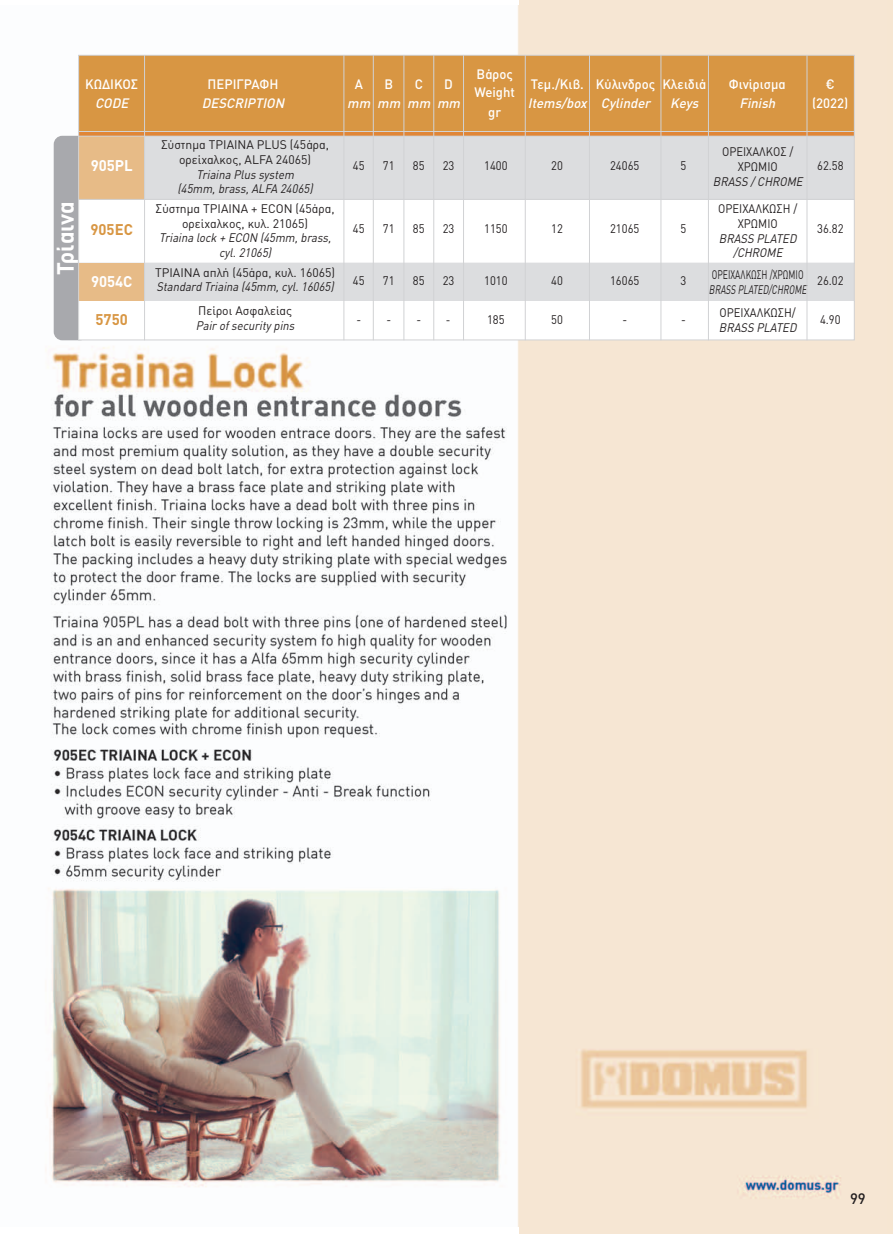
<style>
.page{position:relative;width:893px;height:1234px;background:#fff}
.page>*{position:absolute;margin:0;border:0;box-sizing:border-box;transform-origin:0 0}
.t1{font:700 23.25px "DIN Greek";letter-spacing:-.005em;color:#fff}
.t2{font:700 15.3px "DIN Greek";color:#fff}
.t3{font:700 15.3px "DIN Greek";color:#d89643}
.t4{font:500 15px "DIN Greek";color:#231f20}
.t5{font:500 13.5px/19.5px "DIN Greek";color:#fff;text-align:center}
.t6{font:italic 500 13.5px "DIN Greek";color:#fff}
.t7{font:italic 12.3px/14.7px "DIN Greek";color:#231f20;text-align:center;scale:.91 1}
.t8{font:12.3px/14.7px "DIN Greek";color:#231f20;text-align:center;scale:.91 1}
.t9{font:12.3px/14.7px "DIN Greek";color:#231f20;text-align:center}
.t10{font:12.3px "DIN Greek";color:#231f20;scale:.7 1}
.t11{font:italic 12.3px "DIN Greek";color:#231f20;scale:.7 1}
.s1{font-size:12px}
</style>
<div class="page">
<img style="left:45px;top:0;width:848px;height:1233px">
<div style="left:0;top:1226px;width:518px;height:7px;background:#fff"></div>
<div style="left:0;top:0;width:518px;height:5px;background:#fff"></div>
<div style="left:54px;top:136px;width:34px;height:204px;background:#a8a9ad;border-radius:9px"></div>
<div style="left:79px;top:56px;width:775px;height:81px;background:#d89643"></div>
<div style="left:78px;top:55px;width:777px;height:82px;border:1px solid #d1d2d4"></div>
<div style="left:79px;top:132px;width:775px;height:5px;background:#e08637"></div>
<div style="left:78px;top:131px;width:777px;height:6px;border:1px solid #d1d2d4"></div>
<div style="left:78px;top:136px;width:66px;height:63px;background:#e7bb87"></div>
<div style="left:144px;top:136px;width:710px;height:63px;background:#dcdddf"></div>
<div style="left:78px;top:199px;width:66px;height:64px;background:#fff"></div>
<div style="left:144px;top:199px;width:710px;height:64px;background:#fff"></div>
<div style="left:78px;top:263px;width:66px;height:39px;background:#e7bb87"></div>
<div style="left:144px;top:263px;width:710px;height:39px;background:#dcdddf"></div>
<hr style="left:78px;top:301px;width:777px;height:1px;background:#d1d2d4">
<div style="left:78px;top:302px;width:66px;height:38px;background:#fff"></div>
<div style="left:144px;top:302px;width:710px;height:38px;background:#fff"></div>
<hr style="left:463px;top:55px;width:1px;height:285px;background:#d1d2d4">
<hr style="left:525px;top:55px;width:1px;height:285px;background:#d1d2d4">
<hr style="left:589px;top:55px;width:1px;height:285px;background:#d1d2d4">
<hr style="left:661px;top:55px;width:1px;height:285px;background:#d1d2d4">
<hr style="left:708px;top:55px;width:1px;height:285px;background:#d1d2d4">
<hr style="left:807px;top:55px;width:1px;height:285px;background:#d1d2d4">
<hr style="left:404px;top:55px;width:1px;height:285px;background:#d1d2d4">
<hr style="left:433px;top:55px;width:1px;height:285px;background:#d1d2d4">
<hr style="left:373px;top:55px;width:1px;height:285px;background:#d1d2d4">
<hr style="left:344px;top:55px;width:1px;height:285px;background:#d1d2d4">
<hr style="left:144px;top:55px;width:1px;height:285px;background:#d1d2d4">
<div style="left:78px;top:136px;width:777px;height:204px;border:1px solid #d1d2d4"></div>
<p class="t5" style="left:85px;top:74px;width:54px">ΚΩ∆ΙΚΟΣ</p>
<p class="t6" style="left:95px;top:96px;width:38px">CODE</p>
<h1 class="t1" style="left:52px;top:275px;width:75px;rotate:-90deg">Τρίαινα</h1>
<p class="t2" style="left:91px;top:157px;width:44px">905PL</p>
<p class="t3" style="left:91px;top:220px;width:44px">905EC</p>
<p class="t2" style="left:91px;top:272px;width:43px">9054C</p>
<p class="t3" style="left:96px;top:310px;width:34px">5750</p>
<p class="t5" style="left:208px;top:74px;width:72px">ΠΕΡΙΓΡΑΦΗ</p>
<p class="t6" style="left:202px;top:96px;width:87px">DESCRIPTION</p>
<p class="t5" style="left:474px;top:65px;width:42px;line-height:18px;text-align:left">Βάρος<br>Weight</p>
<p class="t5" style="left:488px;top:102px;width:14px">gr</p>
<p class="t5" style="left:384px;top:74px;width:10px">B</p>
<p class="t5" style="left:415px;top:74px;width:10px">C</p>
<p class="t5" style="left:444px;top:74px;width:10px">D</p>
<p class="t5" style="left:531px;top:74px;width:54px">Τεµ./Κιβ.</p>
<p class="t6" style="left:528px;top:96px;width:64px">Items/box</p>
<p class="t5" style="left:355px;top:74px;width:10px">A</p>
<p class="t6" style="left:347px;top:96px;width:117px">mm mm mm mm</p>
<p class="t5" style="left:596px;top:74px;width:61px">Κύλινδρος</p>
<p class="t6" style="left:601px;top:96px;width:54px">Cylinder</p>
<p class="t5" style="left:662px;top:74px;width:45px">Κλειδιά</p>
<p class="t6" style="left:670px;top:96px;width:33px">Keys</p>
<p class="t5" style="left:729px;top:74px;width:58px">Φινίρισµα</p>
<p class="t6" style="left:739px;top:96px;width:41px">Finish</p>
<p class="t5" style="left:812px;top:74px;width:38px">€ (2022)</p>
<p class="t9" style="left:161px;top:137px;width:169px">Σύστηµα ΤΡΙΑΙΝΑ PLUS (45άρα, ορείχαλκος, ALFA 24065)</p>
<p class="t7" style="left:178px;top:167px;width:153px">Triaina Plus system (45mm, brass, ALFA 24065)</p>
<p class="t8" style="left:353px;top:158px;width:14px">45</p>
<p class="t8" style="left:383px;top:158px;width:14px">71</p>
<p class="t8" style="left:413px;top:158px;width:14px">85</p>
<p class="t8" style="left:443px;top:158px;width:14px">23</p>
<p class="t8" style="left:484px;top:158px;width:27px">1400</p>
<p class="t8" style="left:551px;top:158px;width:14px">20</p>
<p class="t8" style="left:610px;top:158px;width:34px">24065</p>
<p class="t8" style="left:681px;top:158px;width:8px">5</p>
<p class="t8" style="left:722px;top:144px;width:80px">ΟΡΕΙΧΑΛΚΟΣ /<br>ΧΡΩΜΙΟ</p>
<p class="t7" style="left:713px;top:174px;width:103px">BRASS / CHROME</p>
<p class="t8" style="left:817px;top:158px;width:31px">62.58</p>
<p class="t9" style="left:156px;top:201px;width:181px">Σύστηµα ΤΡΙΑΙΝΑ + ECON (45άρα, ορείχαλκος, κυλ. 21065)</p>
<p class="t7" style="left:159px;top:231px;width:194px">Triaina lock + ECON (45mm, brass, cyl. 21065)</p>
<p class="t8" style="left:353px;top:222px;width:14px">45</p>
<p class="t8" style="left:383px;top:222px;width:14px">71</p>
<p class="t8" style="left:413px;top:222px;width:14px">85</p>
<p class="t8" style="left:443px;top:222px;width:14px">23</p>
<p class="t8" style="left:484px;top:222px;width:27px">1150</p>
<p class="t8" style="left:551px;top:222px;width:14px">12</p>
<p class="t8" style="left:610px;top:222px;width:34px">21065</p>
<p class="t8" style="left:681px;top:222px;width:8px">5</p>
<p class="t8" style="left:718px;top:201px;width:88px">ΟΡΕΙΧΑΛΚΩΣΗ /<br>ΧΡΩΜΙΟ</p>
<p class="t7" style="left:719px;top:231px;width:90px">BRASS PLATED /CHROME</p>
<p class="t8" style="left:817px;top:222px;width:31px">36.82</p>
<p class="t9" style="left:155px;top:265px;width:181px">ΤΡΙΑΙΝΑ απλή (45άρα, κυλ. 16065)</p>
<p class="t7" style="left:157px;top:280px;width:199px">Standard Triaina (45mm, cyl. 16065)</p>
<p class="t8" style="left:353px;top:273px;width:14px">45</p>
<p class="t8" style="left:383px;top:273px;width:14px">71</p>
<p class="t8" style="left:413px;top:273px;width:14px">85</p>
<p class="t8" style="left:443px;top:273px;width:14px">23</p>
<p class="t8" style="left:484px;top:273px;width:27px">1010</p>
<p class="t8" style="left:551px;top:273px;width:14px">40</p>
<p class="t8" style="left:610px;top:273px;width:34px">16065</p>
<p class="t8" style="left:681px;top:273px;width:8px">3</p>
<p class="t10" style="left:712px;top:267px;width:132px">ΟΡΕΙΧΑΛΚΩΣΗ /ΧΡΩΜΙΟ</p>
<p class="t11" style="left:709px;top:282px;width:144px">BRASS PLATED/CHROME</p>
<p class="t8" style="left:817px;top:273px;width:31px">26.02</p>
<p class="t9" style="left:198px;top:303px;width:96px">Πείροι Ασφαλείας</p>
<p class="t7" style="left:196px;top:318px;width:113px">Pair of security pins</p>
<p class="t8" style="left:356px;top:312px;width:40px">- -</p>
<p class="t8" style="left:416px;top:312px;width:39px">- <span class="s1">-</span></p>
<p class="t8" style="left:487px;top:312px;width:21px">185</p>
<p class="t8" style="left:551px;top:312px;width:14px">50</p>
<p class="t8" style="left:622px;top:312px;width:7px">-</p>
<p class="t8" style="left:681px;top:312px;width:7px">-</p>
<p class="t8" style="left:720px;top:305px;width:85px">ΟΡΕΙΧΑΛΚΩΣΗ/</p>
<p class="t7" style="left:719px;top:320px;width:90px">BRASS PLATED</p>
<p class="t8" style="left:820px;top:312px;width:24px">4.90</p>
<p class="t4" style="left:850px;top:1189px;width:17px">99</p>
</div>
